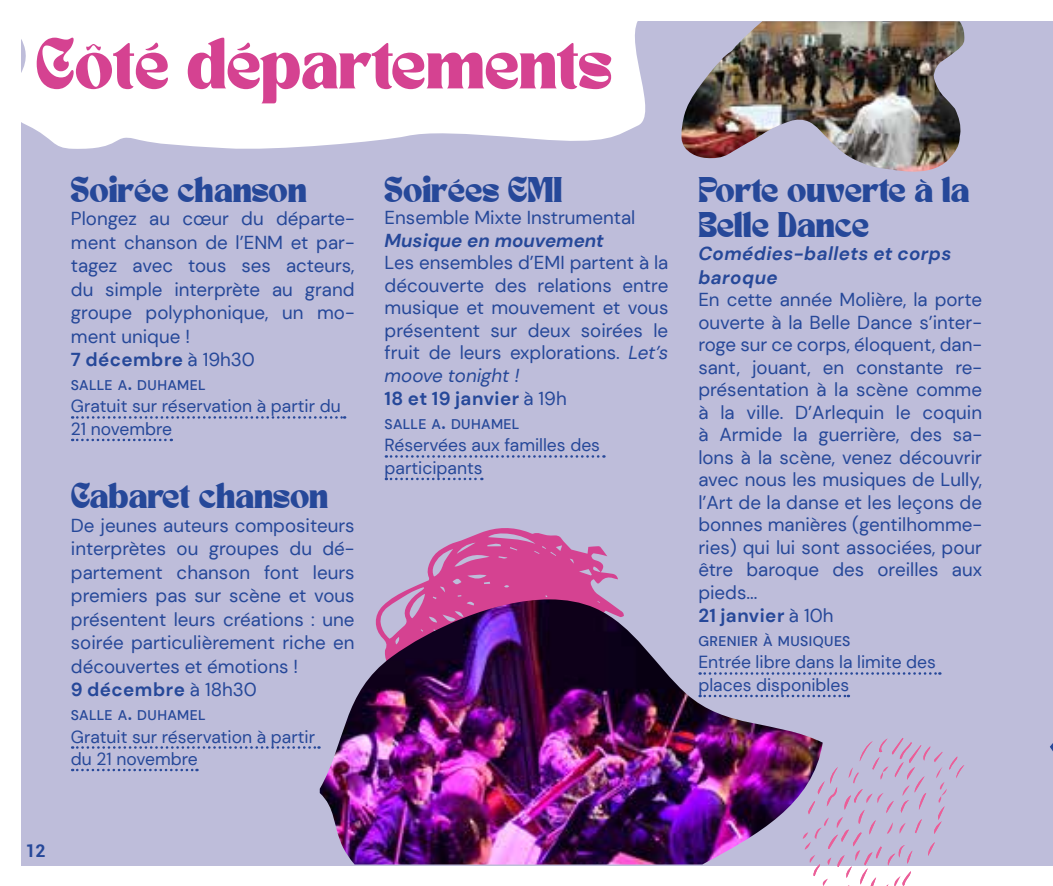
<style>
.page{position:relative;width:1053px;height:886px;background:#fff}
.page>*{position:absolute;margin:0;border:0;box-sizing:border-box;transform-origin:0 0}
.t1{font:50px "TAN NIMBUS";color:#d54291}
.t2{font:25px/35px "TAN NIMBUS";color:#264899}
.t3{font:18.75px/22.5px "DM Sans";color:#264899}
.t4{font:italic 700 18.75px/23.5px "DM Sans";letter-spacing:.02em;color:#264899}
.t5{font:italic 700 18.75px "DM Sans";color:#264899}
.t6{font:17.5px/22.5px "DM Sans";color:#264899}
.t7{font:700 17.5px "Roboto";color:#264899}
.t8{font:500 14px "DM Sans";letter-spacing:.025em;color:#264899}
.s1{font-weight:700}
.s2{font-size:20px}
.s3{font-style:italic}
</style>
<div class="page">
<div style="left:21px;top:21px;width:1031px;height:844px;background:#bebdda"></div>
<svg style="left:72px;top:416px;width:273px;height:3px"></svg>
<svg style="left:72px;top:439px;width:100px;height:2px"></svg>
<svg style="left:72px;top:746px;width:247px;height:3px"></svg>
<svg style="left:72px;top:769px;width:125px;height:2px"></svg>
<svg style="left:386px;top:455px;width:218px;height:3px"></svg>
<svg style="left:386px;top:478px;width:96px;height:2px"></svg>
<svg style="left:824px;top:672px;width:116px;height:3px"></svg>
<svg style="left:822px;top:695px;width:26px;height:2px"></svg>
<svg style="left:391px;top:528px;width:227px;height:71px;fill:#d54291"></svg>
<img style="left:320px;top:599px;width:502px;height:265px">
<svg style="left:21px;top:21px;width:625px;height:128px;background:#fafafc"></svg>
<svg style="left:802px;top:738px;width:162px;height:148px"></svg>
<img style="left:681px;top:21px;width:283px;height:151px">
<h1 class="t1" style="left:35px;top:27px;width:578px">Côté départements</h1>
<h2 class="t2" style="left:71px;top:173px;width:237px">Soirée chanson</h2>
<p class="t3" style="left:71px;top:207px;width:285px;line-height:23.5px">Plongez au cœur du départe&shy;ment chanson de l’ENM et par&shy;tagez avec tous ses acteurs, du simple interprète au grand groupe polyphonique, un mo&shy;ment unique !<br><span class="s1">7 décembre</span> à 19h30</p>
<p class="t8" style="left:71px;top:376px;width:136px">SALLE A<span class="s2">.</span> DUHAMEL</p>
<p class="t6" style="left:71px;top:395px;width:271px">Gratuit sur réservation à partir du<br>21 novembre</p>
<h2 class="t2" style="left:71px;top:479px;width:259px">Cabaret chanson</h2>
<p class="t3" style="left:71px;top:514px;width:285px;line-height:23.5px">De jeunes auteurs compositeurs interprètes ou groupes du dé&shy;partement chanson font leurs premiers pas sur scène et vous présentent leurs créations : une soirée particulièrement riche en découvertes et émotions !<br><span class="s1">9 décembre</span> à 18h30</p>
<p class="t8" style="left:71px;top:706px;width:136px">SALLE A<span class="s2">.</span> DUHAMEL</p>
<p class="t6" style="left:71px;top:725px;width:246px">Gratuit sur réservation à partir du 21 novembre</p>
<h2 class="t2" style="left:384px;top:173px;width:179px">Soirées EMI</h2>
<p class="t3" style="left:384px;top:207px;width:252px">Ensemble Mixte Instrumental</p>
<p class="t5" style="left:384px;top:229px;width:221px">Musique en mouvement</p>
<p class="t3" style="left:384px;top:251px;width:285px">Les ensembles d’EMI partent à la découverte des relations entre musique et mouvement et vous présentent sur deux soirées le fruit de leurs explorations. <span class="s3">Let’s moove tonight !<br></span><span class="s1">18 et 19 janvier</span> à 19h</p>
<p class="t8" style="left:384px;top:415px;width:136px">SALLE A<span class="s2">.</span> DUHAMEL</p>
<p class="t6" style="left:384px;top:434px;width:217px">Réservées aux familles des participants</p>
<h2 class="t2" style="left:698px;top:173px;width:272px">Porte ouverte à la<br>Belle Dance</h2>
<p class="t4" style="left:698px;top:242px;width:254px">Comédies-ballets et corps baroque</p>
<p class="t3" style="left:698px;top:288px;width:285px">En cette année Molière, la porte ouverte à la Belle Dance s’inter&shy;roge sur ce corps, éloquent, dan&shy;sant, jouant, en constante re&shy;présentation à la scène comme à la ville. D’Arlequin le coquin à Armide la guerrière, des sa&shy;lons à la scène, venez découvrir avec nous les musiques de Lully, l’Art de la danse et les leçons de bonnes manières (gentilhomme&shy;ries) qui lui sont associées, pour être baroque des oreilles aux pieds...<br><span class="s1">21 janvier</span> à 10h</p>
<p class="t8" style="left:698px;top:632px;width:153px">GRENIER À MUSIQUES</p>
<p class="t6" style="left:698px;top:651px;width:239px">Entrée libre dans la limite des places disponibles</p>
<p class="t7" style="left:25px;top:838px;width:22px">12</p>
</div>
